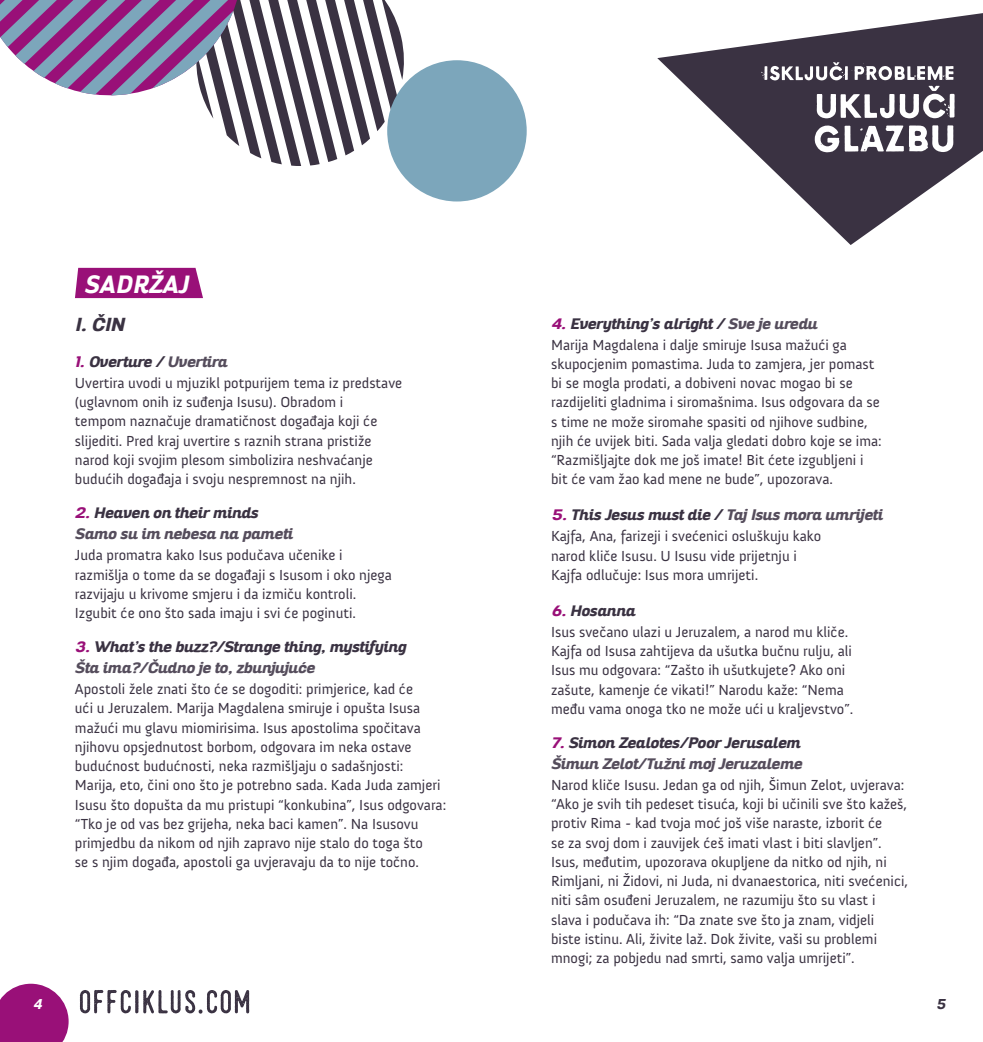
<style>
.page{position:relative;width:983px;height:1042px;background:#fff}
.page>*{position:absolute;margin:0;border:0;box-sizing:border-box;transform-origin:0 0}
.t1{font:italic 800 24.5px "Altair";letter-spacing:.04em;color:#fff;scale:.9 1}
.t2{font:italic 800 18.38px "Altair";color:#3a3242}
.t3{font:14.88px/19.2px "Anivers";color:#3a3242}
.t4{font:italic 800 14.88px/21px "Altair";color:#554d5c}
.t5{font:italic 800 14.88px/21px "Altair";color:#3a3242}
.t6{font:italic 800 14px "Altair";color:#fff;scale:.9 1}
.t7{font:italic 800 14px "Altair";color:#3a3242;scale:.9 1}
.s1{color:#991078}
.s2{color:#554d5c}
.s3{color:#3a3242}
</style>
<div class="page">
<svg style="left:0;top:983px;width:69px;height:59px"></svg>
<svg style="left:0;top:0;width:404px;height:166px"></svg>
<div style="left:387px;top:60px;width:139px;height:141px;background:#7ca6bb;border-radius:50%"></div>
<svg style="left:657px;top:13px;width:325px;height:232px"></svg>
<svg style="left:761px;top:62px;width:192px;height:18px"></svg>
<svg style="left:814px;top:125px;width:139px;height:27px"></svg>
<svg style="left:816px;top:86px;width:138px;height:32px"></svg>
<svg style="left:80px;top:990px;width:169px;height:23px"></svg>
<div style="left:75px;top:268px;width:128px;height:30px;background:#991078"></div>
<h1 class="t1" style="left:84px;top:268px;width:117px">SADRŽAJ</h1>
<p class="t2" style="left:75px;top:312px;width:51px">I. ČIN</p>
<p class="t5" style="left:75px;top:351px;width:154px"><span class="s1">1.</span> Overture / <span class="s2">Uvertira</span></p>
<p class="t3" style="left:75px;top:373px;width:329px">Uvertira uvodi u mjuzikl potpurijem tema iz predstave (uglavnom onih iz suđenja Isusu). Obradom i<br>tempom naznačuje dramatičnost događaja koji će slijediti. Pred kraj uvertire s raznih strana pristiže narod koji svojim plesom simbolizira neshvaćanje budućih događaja i svoju nespremnost na njih.</p>
<p class="t4" style="left:75px;top:503px;width:219px"><span class="s1">2.</span> <span class="s3">Heaven on their minds<br></span>Samo su im nebesa na pameti</p>
<p class="t3" style="left:75px;top:546px;width:318px">Juda promatra kako Isus podučava učenike i razmišlja o tome da se događaji s Isusom i oko njega razvijaju u krivome smjeru i da izmiču kontroli.<br>Izgubit će ono što sada imaju i svi će poginuti.</p>
<p class="t5" style="left:75px;top:637px;width:332px"><span class="s1">3.</span> What’s the buzz?/Strange thing, mystifying<br><span class="s2">Šta ima?/Čudno je to, zbunjujuće</span></p>
<p class="t3" style="left:75px;top:680px;width:372px">Apostoli žele znati što će se dogoditi: primjerice, kad će<br>ući u Jeruzalem. Marija Magdalena smiruje i opušta Isusa mažući mu glavu miomirisima. Isus apostolima spočitava njihovu opsjednutost borbom, odgovara im neka ostave budućnost budućnosti, neka razmišljaju o sadašnjosti:<br>Marija, eto, čini ono što je potrebno sada. Kada Juda zamjeri Isusu što dopušta da mu pristupi “konkubina”, Isus odgovara: “Tko je od vas bez grijeha, neka baci kamen”. Na Isusovu primjedbu da nikom od njih zapravo nije stalo do toga što<br>se s njim događa, apostoli ga uvjeravaju da to nije točno.</p>
<p class="t5" style="left:551px;top:313px;width:267px"><span class="s1">4.</span> Everything’s alright / <span class="s2">Sve je uredu</span></p>
<p class="t3" style="left:551px;top:335px;width:332px">Marija Magdalena i dalje smiruje Isusa mažući ga skupocjenim pomastima. Juda to zamjera, jer pomast bi se mogla prodati, a dobiveni novac mogao bi se razdijeliti gladnima i siromašnima. Isus odgovara da se s time ne može siromahe spasiti od njihove sudbine, njih će uvijek biti. Sada valja gledati dobro koje se ima: “Razmišljajte dok me još imate! Bit ćete izgubljeni i bit će vam žao kad mene ne bude”, upozorava.</p>
<p class="t4" style="left:551px;top:505px;width:333px"><span class="s1">5.</span> <span class="s3">This Jesus must die /</span> Taj Isus mora umrijeti</p>
<p class="t3" style="left:551px;top:527px;width:272px">Kajfa, Ana, farizeji i svećenici osluškuju kako narod kliče Isusu. U Isusu vide prijetnju i<br>Kajfa odlučuje: Isus mora umrijeti.</p>
<p class="t5" style="left:551px;top:600px;width:85px"><span class="s1">6.</span> Hosanna</p>
<p class="t3" style="left:551px;top:622px;width:303px">Isus svečano ulazi u Jeruzalem, a narod mu kliče.<br>Kajfa od Isusa zahtijeva da ušutka bučnu rulju, ali Isus mu odgovara: “Zašto ih ušutkujete? Ako oni zašute, kamenje će vikati!” Narodu kaže: “Nema među vama onoga tko ne može ući u kraljevstvo”.</p>
<p class="t4" style="left:551px;top:732px;width:252px"><span class="s1">7.</span> <span class="s3">Simon Zealotes/Poor Jerusalem<br></span>Šimun Zelot/Tužni moj Jeruzaleme</p>
<p class="t3" style="left:551px;top:775px;width:358px">Narod kliče Isusu. Jedan ga od njih, Šimun Zelot, uvjerava: “Ako je svih tih pedeset tisuća, koji bi učinili sve što kažeš, protiv Rima - kad tvoja moć još više naraste, izborit će<br>se za svoj dom i zauvijek ćeš imati vlast i biti slavljen”.<br>Isus, međutim, upozorava okupljene da nitko od njih, ni Rimljani, ni Židovi, ni Juda, ni dvanaestorica, niti svećenici, niti sâm osuđeni Jeruzalem, ne razumiju što su vlast i slava i podučava ih: “Da znate sve što ja znam, vidjeli<br>biste istinu. Ali, živite laž. Dok živite, vaši su problemi mnogi; za pobjedu nad smrti, samo valja umrijeti”.</p>
<p class="t6" style="left:33px;top:994px;width:11px">4</p>
<p class="t7" style="left:936px;top:994px;width:12px">5</p>
</div>
